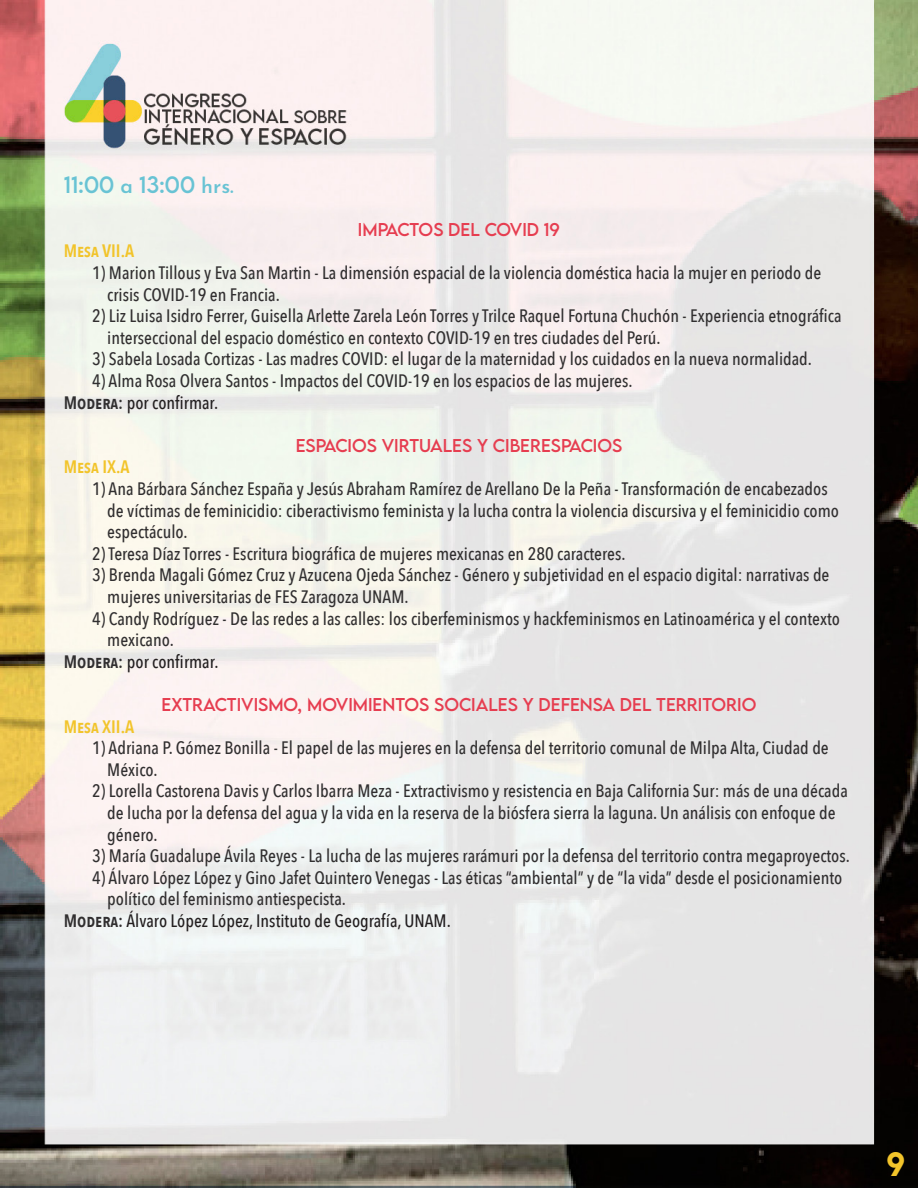
<style>
.page{position:relative;width:918px;height:1188px;background:#fff}
.page>*{position:absolute;margin:0;border:0;box-sizing:border-box;transform-origin:0 0}
.t1{font:500 30px "LEMONMILK";color:#f2c42a}
.t2{font:21px "LEMONMILK";color:#68c3d4}
.Mesas{font:500 18px/21.6px "Avenir Next Condensed";color:#312f30}
.t3{font:500 18px "Avenir Next Condensed";color:#231f20}
.t4{font:600 18px "Avenir Next Condensed";color:#f2c42a}
.t5{font:16.5px "LEMONMILK";color:#e63d50}
.s1{font-family:"Josefin Sans";font-weight:600}
.s2{font-weight:600;color:#312f30}
</style>
<div class="page">
<img style="left:0;top:0;width:918px;height:1188px">
<p class="t2" style="left:64px;top:171px;width:172px">11:00 <span class="s1">a</span> 13:00 <span class="s1">hrs.</span></p>
<p class="t5" style="left:358px;top:219px;width:141px">IMPACTOS DEL COV</p>
<p class="t5" style="left:522px;top:219px;width:39px">ID 19</p>
<p class="t4" style="left:64px;top:236px;width:72px">Mesa VII.A</p>
<p class="Mesas" style="left:107px;top:262px;width:716px;text-indent:-15px">1) Marion Tillous y Eva San Martin - La dimensión espacial de la violencia doméstica hacia la mujer en periodo de crisis COVID-19 en Francia.</p>
<p class="Mesas" style="left:107px;top:305px;width:736px;text-indent:-15px">2) Liz Luisa Isidro Ferrer, Guisella Arlette Zarela León Torres y Trilce Raquel Fortuna Chuchón - Experiencia etnográfica interseccional del espacio doméstico en contexto COVID-19 en tres ciudades del Perú.</p>
<p class="Mesas" style="left:92px;top:348px;width:721px">3) Sabela Losada Cortizas - Las madres COVID: el lugar de la maternidad y los cuidados en la nueva normalidad.</p>
<p class="Mesas" style="left:92px;top:370px;width:542px">4) Alma Rosa Olvera Santos - Impactos del COVID-19 en los espacios de las mujeres.</p>
<p class="t3" style="left:64px;top:391px;width:156px"><span class="s2">Modera:</span> por confirmar.</p>
<p class="t5" style="left:296px;top:435px;width:328px">ESPACIOS VIRTUALES Y CIBERESPACIOS</p>
<p class="t4" style="left:64px;top:452px;width:67px">Mesa IX.A</p>
<p class="Mesas" style="left:107px;top:478px;width:733px;text-indent:-15px">1) Ana Bárbara Sánchez España y Jesús Abraham Ramírez de Arellano De la Peña - Transformación de encabezados de víctimas de feminicidio: ciberactivismo feminista y la lucha contra la violencia discursiva y el feminicidio como espectáculo.</p>
<p class="Mesas" style="left:92px;top:543px;width:535px">2) Teresa Díaz Torres - Escritura biográfica de mujeres mexicanas en 280 caracteres.</p>
<p class="Mesas" style="left:107px;top:564px;width:724px;text-indent:-15px">3) Brenda Magali Gómez Cruz y Azucena Ojeda Sánchez - Género y subjetividad en el espacio digital: narrativas de mujeres universitarias de FES Zaragoza UNAM.</p>
<p class="Mesas" style="left:107px;top:607px;width:734px;text-indent:-15px">4) Candy Rodríguez - De las redes a las calles: los ciberfeminismos y hackfeminismos en Latinoamérica y el contexto mexicano.</p>
<p class="t3" style="left:64px;top:651px;width:156px"><span class="s2">Modera:</span> por confirmar.</p>
<p class="t5" style="left:162px;top:694px;width:596px">EXTRACTIVISMO, MOVIMIENTOS SOCIALES Y DEFENSA DEL TERRITORIO</p>
<p class="t4" style="left:64px;top:711px;width:72px">Mesa XII.A</p>
<p class="Mesas" style="left:107px;top:737px;width:723px;text-indent:-15px">1) Adriana P. Gómez Bonilla - El papel de las mujeres en la defensa del territorio comunal de Milpa Alta, Ciudad de<br>México.</p>
<p class="Mesas" style="left:107px;top:780px;width:742px;text-indent:-15px">2) Lorella Castorena Davis y Carlos Ibarra Meza - Extractivismo y resistencia en Baja California Sur: más de una década de lucha por la defensa del agua y la vida en la reserva de la biósfera sierra la laguna. Un análisis con enfoque de género.</p>
<p class="Mesas" style="left:92px;top:845px;width:759px">3) María Guadalupe Ávila Reyes - La lucha de las mujeres rarámuri por la defensa del territorio contra megaproyectos.</p>
<p class="Mesas" style="left:107px;top:867px;width:737px;text-indent:-15px">4) Álvaro López López y Gino Jafet Quintero Venegas - Las éticas “ambiental” y de “la vida” desde el posicionamiento político del feminismo antiespecista.</p>
<p class="t3" style="left:64px;top:910px;width:389px"><span class="s2">Modera:</span> Álvaro López López, Instituto de Geografía, UNAM.</p>
<h1 class="t1" style="left:887px;top:1145px;width:20px">9</h1>
</div>
